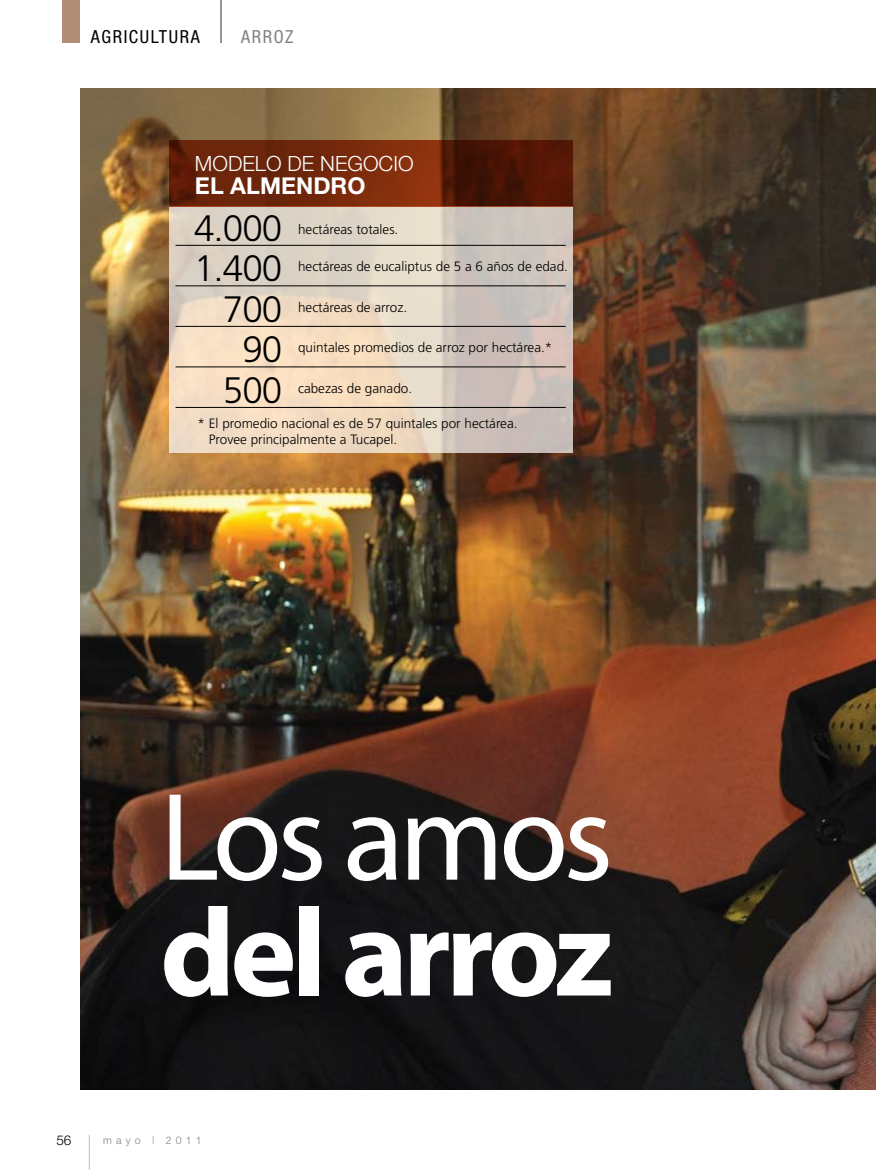
<style>
.page{position:relative;width:876px;height:1170px;background:#fff}
.page>*{position:absolute;margin:0;border:0;box-sizing:border-box;transform-origin:0 0}
.t1{font:700 126px "Myriad Pro";letter-spacing:-.04em;color:#fff}
.t2{font:126px "Myriad Pro";letter-spacing:-.04em;color:#fff}
.t3{font:300 36.75px/40.5px "Frutiger";letter-spacing:-.025em;color:#000;text-align:right}
.t4{font:700 23.25px "Helvetica Neue";color:#fff}
.t5{font:300 21px "Helvetica Neue";color:#fff}
.t6{font:condensed 18px "Helvetica Neue";letter-spacing:.09em;color:#000}
.t7{font:condensed 18px "Helvetica Neue";letter-spacing:.09em;color:#808285}
.t8{font:300 13.5px/16.5px "Frutiger";color:#000}
.t9{font:300 13.5px "Helvetica Neue";color:#000}
.t10{font:300 10.5px "Helvetica Neue";letter-spacing:.4em;color:#808285}
</style>
<div class="page">
<hr style="left:89px;top:1134px;width:1px;height:35px;background:#bcbdc0">
<div style="left:63px;top:0;width:17px;height:43px;background:#af8e75"></div>
<hr style="left:220px;top:0;width:1px;height:43px;background:#939598">
<img style="left:81px;top:89px;width:795px;height:1000px">
<svg style="left:169px;top:207px;width:404px;height:246px;background:#e0d1c0"></svg>
<svg style="left:169px;top:140px;width:404px;height:67px;background:#672209"></svg>
<hr style="left:176px;top:245px;width:390px;height:1px;background:#000">
<hr style="left:176px;top:285px;width:390px;height:1px;background:#000">
<hr style="left:176px;top:326px;width:390px;height:1px;background:#000">
<hr style="left:176px;top:366px;width:390px;height:1px;background:#000">
<hr style="left:176px;top:407px;width:390px;height:1px;background:#000">
<h3 class="t6" style="left:91px;top:26px;width:110px">AGRICULTURA</h3>
<h3 class="t7" style="left:241px;top:26px;width:54px">ARROZ</h3>
<h3 class="t5" style="left:195px;top:151px;width:220px">MODELO DE NEGOCIO</h3>
<h3 class="t4" style="left:195px;top:171px;width:172px">EL ALMENDRO</h3>
<h2 class="t3" style="left:194px;top:208px;width:90px">4.000<br>1.400<br>700<br>90<br>500</h2>
<p class="t8" style="left:298px;top:221px;width:102px">hectáreas totales.</p>
<p class="t8" style="left:298px;top:258px;width:271px">hectáreas de eucaliptus de 5 a 6 años de edad.</p>
<p class="t8" style="left:298px;top:298px;width:111px">hectáreas de arroz.</p>
<p class="t8" style="left:298px;top:339px;width:256px">quintales promedios de arroz por hectárea.*</p>
<p class="t8" style="left:298px;top:379px;width:116px">cabezas de ganado.</p>
<p class="t8" style="left:209px;top:414px;width:310px;text-indent:-11px">* El promedio nacional es de 57 quintales por hectárea.<br>Provee principalmente a Tucapel.</p>
<h1 class="t2" style="left:160px;top:759px;width:455px">Los amos</h1>
<h1 class="t1" style="left:160px;top:870px;width:455px">del arroz</h1>
<p class="t9" style="left:56px;top:1131px;width:17px">56</p>
<p class="t10" style="left:103px;top:1133px;width:100px">mayo | 2011</p>
</div>
